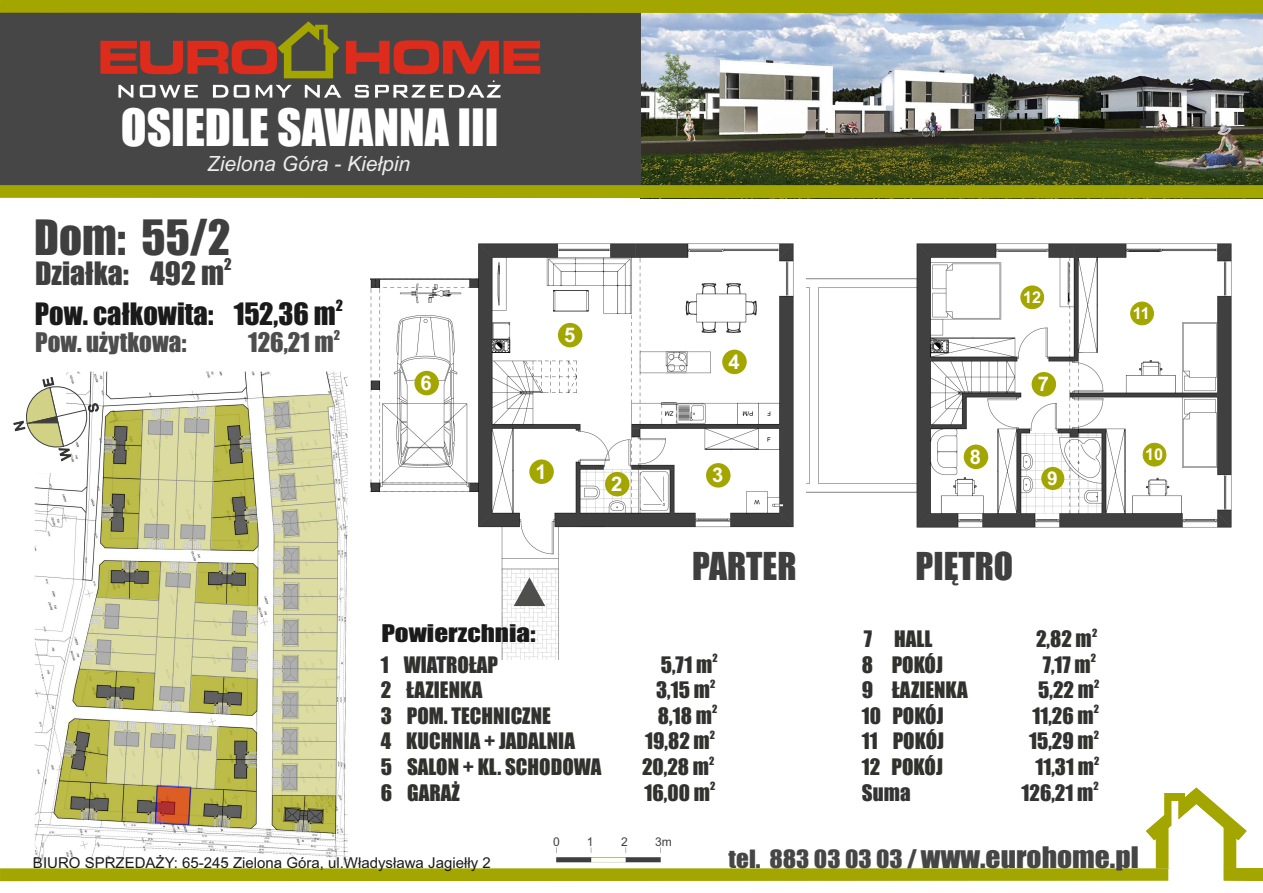
<style>
.page{position:relative;width:1263px;height:893px;background:#fff}
.page>*{position:absolute;margin:0;border:0;box-sizing:border-box;transform-origin:0 0}
.t1{font:47.55px "Impact";color:#fff}
.t2{font:45px "Impact";color:#3f3f3f}
.t3{font:35.55px "Impact";color:#3f3f3f}
.t4{font:29.85px "Impact";color:#3f3f3f}
.t5{font:28.5px "Impact";color:#1a1a1a}
.t6{font:27.45px "Impact";color:#464646;scale:1.07 1}
.t7{font:25.05px "Impact";color:#4d4d4d}
.t8{font:22.5px "Impact";color:#1a1a1a;scale:1.2 1}
.t9{font:21px "Impact";color:#313130}
.t10{font:italic 21px "Arial";color:#ececec}
.t11{font:21px "Impact";color:#333}
.t12{font:700 20.1px "Arial";color:#fff}
.t13{font:700 19.05px "Arial";color:#fff}
.t14{font:700 16.2px "Arial";color:#fff}
.t15{font:15px "Arial";color:#1a1a1a}
.t16{font:14.85px "Impact";color:#3f3f3f}
.t17{font:14.25px "Impact";color:#1a1a1a}
.t18{font:12.45px "Impact";color:#4d4d4d}
.t19{font:12.15px "Arial";color:#3f3f3f}
.t20{font:10.5px "Impact";color:#313130}
.t21{font:10.5px "Impact";color:#333}
.s1{font-size:23.4px}
</style>
<div class="page">
<img style="left:640px;top:13px;width:623px;height:172px">
<img style="left:35px;top:372px;width:313px;height:493px">
<div style="left:0;top:7px;width:640px;height:183px;background:#464646"></div>
<svg style="left:100px;top:21px;width:440px;height:77px"></svg>
<svg style="left:0;top:185px;width:1263px;height:13px;background:#a3a500"></svg>
<div style="left:0;top:0;width:1263px;height:13px;background:#a4a600"></div>
<div style="left:0;top:868px;width:1168px;height:13px;background:#a4a600"></div>
<svg style="left:1146px;top:787px;width:100px;height:81px"></svg>
<div style="left:1224px;top:868px;width:39px;height:13px;background:#a4a600"></div>
<img style="left:556px;top:847px;width:105px;height:15px">
<img style="left:370px;top:243px;width:424px;height:417px">
<svg style="left:514px;top:577px;width:31px;height:29px"></svg>
<div style="left:529px;top:459px;width:25px;height:25px;background:#a4a600;border-radius:50%"></div>
<div style="left:558px;top:323px;width:24px;height:24px;background:#a4a600;border-radius:50%"></div>
<div style="left:722px;top:350px;width:25px;height:24px;background:#a4a600;border-radius:50%"></div>
<div style="left:706px;top:463px;width:24px;height:25px;background:#a4a600;border-radius:50%"></div>
<div style="left:605px;top:472px;width:24px;height:24px;background:#a4a600;border-radius:50%"></div>
<div style="left:414px;top:371px;width:25px;height:24px;background:#a4a600;border-radius:50%"></div>
<img style="left:806px;top:243px;width:426px;height:285px">
<div style="left:1031px;top:372px;width:25px;height:24px;background:#a4a600;border-radius:50%"></div>
<div style="left:1143px;top:443px;width:23px;height:23px;background:#a4a600;border:1px solid #a4a600;border-radius:50%"></div>
<div style="left:1041px;top:467px;width:23px;height:23px;background:#a4a600;border-radius:50%"></div>
<div style="left:964px;top:445px;width:24px;height:24px;background:#a4a600;border-radius:50%"></div>
<div style="left:1131px;top:302px;width:22px;height:23px;background:#a4a600;border:1px solid #a4a600;border-radius:50%"></div>
<div style="left:1021px;top:286px;width:23px;height:23px;background:#a4a600;border:1px solid #a4a600;border-radius:50%"></div>
<svg style="left:25px;top:378px;width:313px;height:447px"></svg>
<h1 class="t1" style="left:121px;top:109px;width:379px">OSIEDLE SAVANNA III</h1>
<p class="t10" style="left:207px;top:156px;width:205px">Zielona Góra - Kiełpin</p>
<h2 class="t2" style="left:34px;top:219px;width:198px">Dom: 55/2</h2>
<p class="t16" style="left:224px;top:259px;width:9px">2</p>
<h3 class="t4" style="left:35px;top:262px;width:191px">Działka: 492 m</h3>
<p class="t17" style="left:336px;top:299px;width:9px">2</p>
<h3 class="t5" style="left:35px;top:302px;width:302px">Pow. całkowita: 152,36 m</h3>
<p class="t18" style="left:334px;top:330px;width:8px">2</p>
<p class="t7" style="left:35px;top:332px;width:153px">Pow. użytkowa:</p>
<p class="t7" style="left:248px;top:332px;width:87px">126,21 m</p>
<p class="t14" style="left:1023px;top:291px;width:20px">12</p>
<p class="t12" style="left:564px;top:328px;width:13px">5</p>
<p class="t12" style="left:728px;top:354px;width:13px">4</p>
<p class="t12" style="left:421px;top:376px;width:13px">6</p>
<p class="t12" style="left:1038px;top:377px;width:13px">7</p>
<p class="t12" style="left:535px;top:464px;width:13px">1</p>
<p class="t12" style="left:611px;top:477px;width:13px">2</p>
<p class="t12" style="left:712px;top:468px;width:13px">3</p>
<p class="t12" style="left:970px;top:449px;width:13px">8</p>
<p class="t13" style="left:1047px;top:471px;width:12px">9</p>
<h3 class="t3" style="left:692px;top:552px;width:106px">PARTER</h3>
<h3 class="t3" style="left:916px;top:552px;width:99px">PIĘTRO</h3>
<p class="t8" style="left:381px;top:613px;width:130px">Powierzchnia:</p>
<p class="t8" style="left:381px;top:624px;width:130px">Powierzchnia:</p>
<p class="t20" style="left:1092px;top:628px;width:7px">2</p>
<p class="t9" style="left:864px;top:630px;width:70px">7 HALL</p>
<p class="t9" style="left:1036px;top:630px;width:57px">2,82 m</p>
<p class="t20" style="left:712px;top:654px;width:7px">2</p>
<p class="t9" style="left:381px;top:656px;width:119px">1 WIATROŁAP</p>
<p class="t9" style="left:661px;top:656px;width:53px">5,71 m</p>
<p class="t20" style="left:710px;top:679px;width:7px">2</p>
<p class="t9" style="left:381px;top:682px;width:103px">2 ŁAZIENKA</p>
<p class="t9" style="left:656px;top:682px;width:55px">3,15 m</p>
<p class="t9" style="left:862px;top:656px;width:83px">8 POKÓJ</p>
<p class="t9" style="left:1043px;top:656px;width:49px">7,17 m</p>
<p class="t20" style="left:1091px;top:654px;width:7px">2</p>
<p class="t20" style="left:1094px;top:679px;width:7px">2</p>
<p class="t9" style="left:862px;top:682px;width:107px">9 ŁAZIENKA</p>
<p class="t9" style="left:1038px;top:682px;width:57px">5,22 m</p>
<p class="t20" style="left:712px;top:705px;width:7px">2</p>
<p class="t9" style="left:381px;top:707px;width:171px">3 POM. TECHNICZNE</p>
<p class="t9" style="left:658px;top:707px;width:55px">8,18 m</p>
<p class="t20" style="left:710px;top:731px;width:7px">2</p>
<p class="t9" style="left:381px;top:733px;width:195px">4 KUCHNIA + JADALNIA</p>
<p class="t9" style="left:645px;top:733px;width:66px">19,82 m</p>
<p class="t9" style="left:862px;top:707px;width:83px">10 POKÓJ</p>
<p class="t9" style="left:1032px;top:707px;width:63px">11,26 m</p>
<p class="t20" style="left:1094px;top:705px;width:7px">2</p>
<p class="t9" style="left:862px;top:733px;width:84px">11 POKÓJ</p>
<p class="t9" style="left:1029px;top:733px;width:66px">15,29 m</p>
<p class="t20" style="left:1094px;top:731px;width:7px">2</p>
<p class="t20" style="left:709px;top:756px;width:7px">2</p>
<p class="t9" style="left:381px;top:758px;width:222px">5 SALON + KL. SCHODOWA</p>
<p class="t9" style="left:642px;top:758px;width:68px">20,28 m</p>
<p class="t9" style="left:862px;top:758px;width:82px">12 POKÓJ</p>
<p class="t9" style="left:1035px;top:758px;width:60px">11,31 m</p>
<p class="t20" style="left:1094px;top:756px;width:7px">2</p>
<p class="t9" style="left:381px;top:784px;width:80px">6 GARAŻ</p>
<p class="t9" style="left:644px;top:784px;width:67px">16,00 m</p>
<p class="t20" style="left:710px;top:782px;width:7px">2</p>
<p class="t21" style="left:1093px;top:782px;width:7px">2</p>
<p class="t11" style="left:862px;top:784px;width:50px">Suma</p>
<p class="t11" style="left:1021px;top:784px;width:73px">126,21 m</p>
<p class="t14" style="left:1133px;top:307px;width:19px">11</p>
<p class="t14" style="left:1145px;top:449px;width:20px">10</p>
<p class="t15" style="left:33px;top:857px;width:459px">BIURO SPRZEDAŻY: 65-245 Zielona Góra, ul.Władysława Jagiełły 2</p>
<p class="t19" style="left:553px;top:837px;width:8px">0</p>
<p class="t19" style="left:587px;top:837px;width:8px">1</p>
<p class="t19" style="left:621px;top:837px;width:8px">2</p>
<p class="t19" style="left:655px;top:837px;width:18px">3m</p>
<h3 class="t6" style="left:729px;top:847px;width:385px"><span class="s1">tel. 883 03 03 03 /</span>www.eurohome.pl</h3>
</div>
